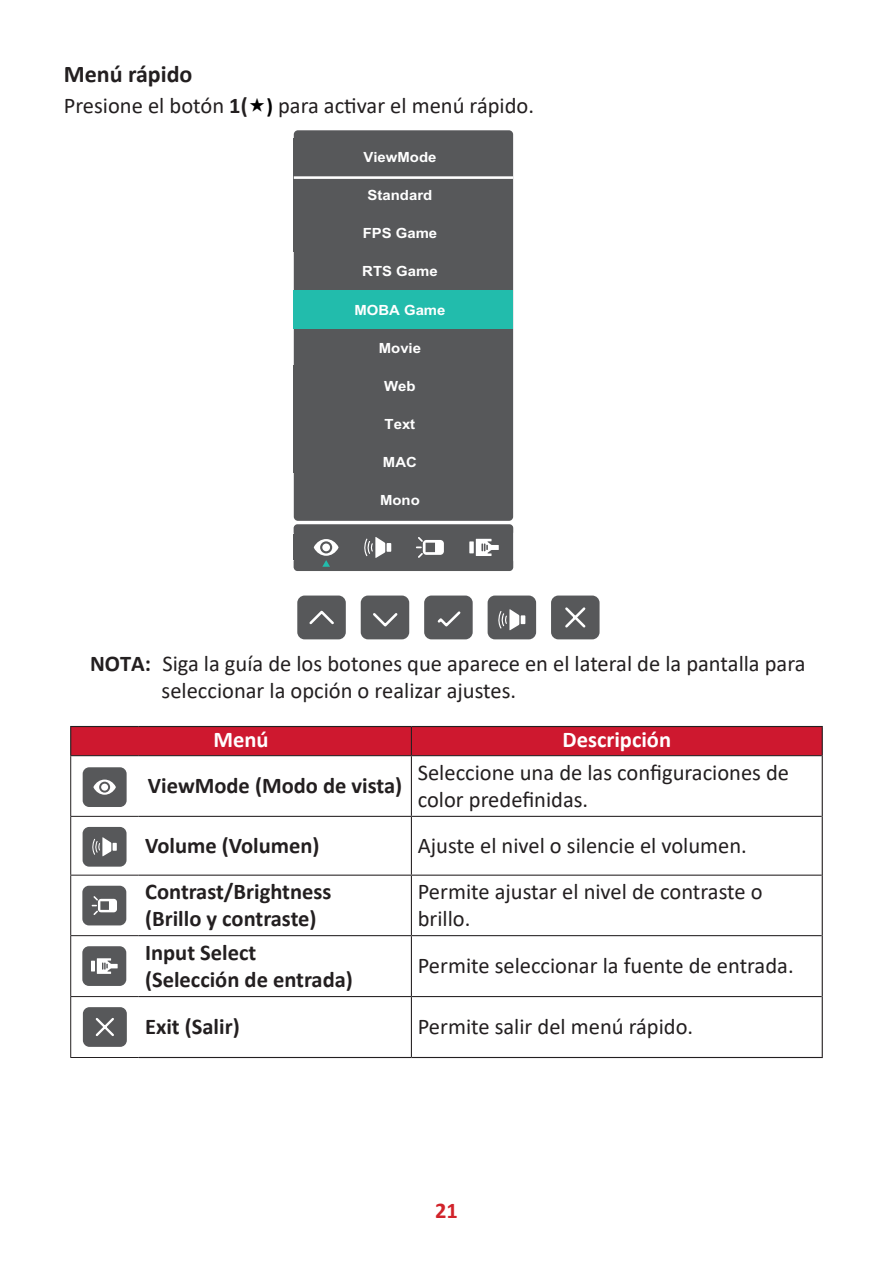
<style>
.page{position:relative;width:893px;height:1263px;background:#fff}
.page>*{position:absolute;margin:0;border:0;box-sizing:border-box;transform-origin:0 0}
.t1{font:700 24px "Calibri";color:#231f20}
.t2{font:22.5px/27px "Calibri";color:#231f20}
.t3{font:700 22.5px/27px "Calibri";color:#231f20}
.t4{font:700 22.5px "Calibri";color:#fff}
.t5{font:700 22.5px "Calibri";color:#d1232a}
.t6{font:700 14.1px "Arial";color:#fff;scale:1.06 1}
.s1{font-weight:700}
.s2{font-weight:700;font-size:21px;color:#000}
</style>
<div class="page">
<div style="left:294px;top:524px;width:219px;height:47px;background:#57585a;border-radius:4px"></div>
<div style="left:294px;top:130px;width:219px;height:391px;background:#57585a;border-radius:4px"></div>
<div style="left:293px;top:290px;width:220px;height:38px;background:#22bcac"></div>
<div style="left:297px;top:595px;width:49px;height:44px;background:#57585a;border-radius:7px"></div>
<svg style="left:309px;top:610px;width:25px;height:15px"></svg>
<div style="left:361px;top:595px;width:48px;height:44px;background:#57585a;border-radius:7px"></div>
<svg style="left:373px;top:613px;width:25px;height:14px"></svg>
<div style="left:424px;top:595px;width:49px;height:44px;background:#57585a;border-radius:7px"></div>
<svg style="left:437px;top:611px;width:24px;height:16px"></svg>
<hr style="left:294px;top:176px;width:219px;height:3px;background:#fff">
<svg style="left:416px;top:537px;width:28px;height:21px"></svg>
<div style="left:469px;top:541px;width:5px;height:12px;background:#fff"></div>
<svg style="left:476px;top:539px;width:23px;height:17px"></svg>
<div style="left:551px;top:595px;width:49px;height:44px;background:#57585a;border-radius:7px"></div>
<svg style="left:565px;top:607px;width:21px;height:21px"></svg>
<div style="left:488px;top:595px;width:48px;height:44px;background:#57585a;border-radius:7px"></div>
<svg style="left:498px;top:609px;width:27px;height:21px"></svg>
<svg style="left:364px;top:537px;width:27px;height:21px"></svg>
<svg style="left:314px;top:539px;width:25px;height:28px"></svg>
<hr style="left:822px;top:756px;width:1px;height:60px;background:#231f20">
<hr style="left:822px;top:816px;width:1px;height:59px;background:#231f20">
<hr style="left:822px;top:875px;width:1px;height:61px;background:#231f20">
<hr style="left:822px;top:936px;width:1px;height:60px;background:#231f20">
<hr style="left:822px;top:996px;width:1px;height:61px;background:#231f20">
<hr style="left:139px;top:1057px;width:272px;height:1px;background:#231f20">
<hr style="left:411px;top:1057px;width:412px;height:1px;background:#231f20">
<svg style="left:70px;top:726px;width:753px;height:30px;background:#c6182e"></svg>
<hr style="left:70px;top:755px;width:69px;height:1px;background:#231f20">
<hr style="left:139px;top:755px;width:272px;height:1px;background:#231f20">
<hr style="left:411px;top:755px;width:411px;height:1px;background:#231f20">
<hr style="left:411px;top:756px;width:1px;height:60px;background:#231f20">
<hr style="left:139px;top:816px;width:272px;height:1px;background:#231f20">
<hr style="left:411px;top:816px;width:411px;height:1px;background:#231f20">
<hr style="left:411px;top:817px;width:1px;height:58px;background:#231f20">
<hr style="left:139px;top:875px;width:272px;height:1px;background:#231f20">
<hr style="left:411px;top:875px;width:411px;height:1px;background:#231f20">
<hr style="left:411px;top:876px;width:1px;height:59px;background:#231f20">
<hr style="left:139px;top:935px;width:272px;height:1px;background:#231f20">
<hr style="left:411px;top:935px;width:411px;height:1px;background:#231f20">
<hr style="left:411px;top:936px;width:1px;height:60px;background:#231f20">
<hr style="left:139px;top:996px;width:272px;height:1px;background:#231f20">
<hr style="left:411px;top:996px;width:411px;height:1px;background:#231f20">
<hr style="left:411px;top:997px;width:1px;height:60px;background:#231f20">
<hr style="left:70px;top:756px;width:1px;height:60px;background:#231f20">
<hr style="left:70px;top:816px;width:69px;height:1px;background:#231f20">
<hr style="left:70px;top:817px;width:1px;height:58px;background:#231f20">
<hr style="left:70px;top:875px;width:69px;height:1px;background:#231f20">
<hr style="left:70px;top:875px;width:1px;height:60px;background:#231f20">
<hr style="left:70px;top:935px;width:69px;height:1px;background:#231f20">
<hr style="left:70px;top:936px;width:1px;height:60px;background:#231f20">
<hr style="left:70px;top:996px;width:69px;height:1px;background:#231f20">
<hr style="left:70px;top:997px;width:1px;height:60px;background:#231f20">
<hr style="left:70px;top:1057px;width:69px;height:1px;background:#231f20">
<div style="left:83px;top:767px;width:44px;height:40px;background:#57585a;border-radius:7px"></div>
<svg style="left:93px;top:779px;width:23px;height:16px"></svg>
<div style="left:101px;top:784px;width:7px;height:7px;background:#fff;border-radius:50%"></div>
<div style="left:83px;top:827px;width:44px;height:40px;background:#57585a;border-radius:7px"></div>
<svg style="left:92px;top:837px;width:25px;height:19px"></svg>
<div style="left:82px;top:886px;width:44px;height:39px;background:#57585a;border-radius:7px"></div>
<svg style="left:92px;top:896px;width:25px;height:19px"></svg>
<div style="left:82px;top:946px;width:44px;height:40px;background:#57585a;border-radius:7px"></div>
<hr style="left:91px;top:961px;width:4px;height:10px;background:#fff">
<svg style="left:97px;top:958px;width:21px;height:16px"></svg>
<div style="left:83px;top:1007px;width:44px;height:40px;background:#57585a;border-radius:7px"></div>
<svg style="left:95px;top:1018px;width:19px;height:18px"></svg>
<p class="t1" style="left:64px;top:57px;width:130px">Menú rápido</p>
<p class="t2" style="left:64px;top:91px;width:472px">Presione el botón <span class="s1">1(</span> <span class="s2">)</span> para activar el menú rápido.</p>
<p class="t6" style="left:363px;top:147px;width:70px">ViewMode</p>
<p class="t6" style="left:368px;top:185px;width:62px">Standard</p>
<p class="t6" style="left:363px;top:223px;width:72px">FPS Game</p>
<p class="t6" style="left:362px;top:261px;width:73px">RTS Game</p>
<p class="t6" style="left:354px;top:300px;width:87px">MOBA Game</p>
<p class="t6" style="left:379px;top:338px;width:41px">Movie</p>
<p class="t6" style="left:384px;top:376px;width:31px">Web</p>
<p class="t6" style="left:385px;top:414px;width:30px">Text</p>
<p class="t6" style="left:383px;top:452px;width:34px">MAC</p>
<p class="t6" style="left:380px;top:490px;width:39px">Mono</p>
<p class="t2" style="left:162px;top:649px;width:645px;text-indent:-71px"><span class="s1">NOTA:</span> Siga la guía de los botones que aparece en el lateral de la pantalla para seleccionar la opción o realizar ajustes.</p>
<p class="t4" style="left:213px;top:724px;width:57px">Menú</p>
<p class="t4" style="left:562px;top:724px;width:110px">Descripción</p>
<p class="t3" style="left:148px;top:772px;width:256px">ViewMode (Modo de vista)</p>
<p class="t2" style="left:418px;top:758px;width:373px">Seleccione una de las configuraciones de color predefinidas.</p>
<p class="t3" style="left:145px;top:832px;width:176px">Volume (Volumen)</p>
<p class="t2" style="left:418px;top:831px;width:331px">Ajuste el nivel o silencie el volumen.</p>
<p class="t3" style="left:145px;top:878px;width:188px">Contrast/Brightness (Brillo y contraste)</p>
<p class="t2" style="left:418px;top:877px;width:346px">Permite ajustar el nivel de contraste o brillo.</p>
<p class="t3" style="left:145px;top:938px;width:209px">Input Select (Selección de entrada)</p>
<p class="t2" style="left:418px;top:952px;width:377px">Permite seleccionar la fuente de entrada.</p>
<p class="t3" style="left:145px;top:1013px;width:96px">Exit (Salir)</p>
<p class="t2" style="left:418px;top:1013px;width:277px">Permite salir del menú rápido.</p>
<p class="t5" style="left:435px;top:1194px;width:24px">21</p>
</div>
